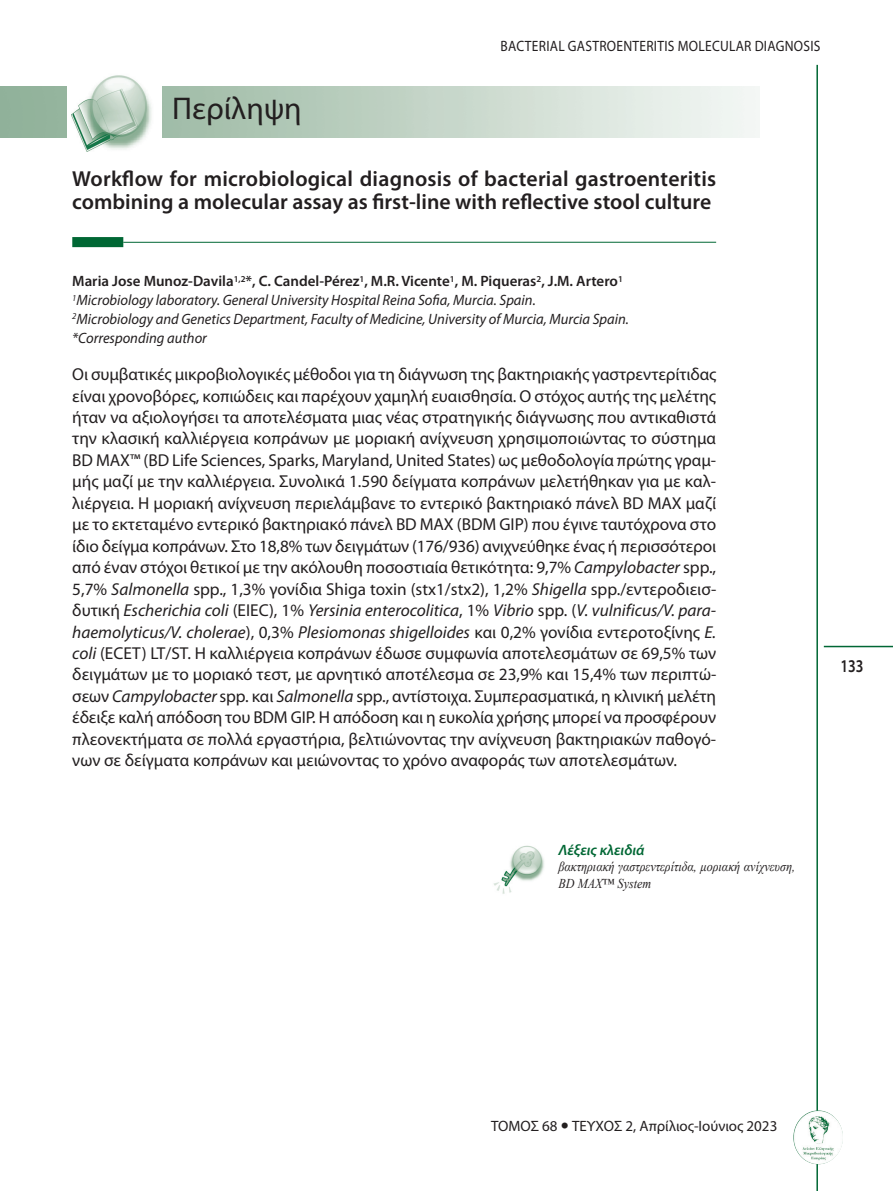
<style>
.page{position:relative;width:893px;height:1191px;background:#fff}
.page>*{position:absolute;margin:0;border:0;box-sizing:border-box;transform-origin:0 0}
.t1{font:31.5px "Myriad Pro";color:#231f20}
.t2{font:600 21.75px/23.7px "Myriad Pro";color:#231f20}
.t3{font:600 18px "Myriad Pro";color:#231f20;scale:.8 1}
.t4{font:17.25px/21.5px "Myriad Pro";color:#231f20;text-align:justify}
.t5{font:italic 15px "Myriad Pro";color:#231f20}
.t6{font:600 15px "Myriad Pro";color:#231f20}
.t7{font:15px "Myriad Pro";letter-spacing:.02em;color:#231f20;scale:.9 1}
.t8{font:15px "Myriad Pro";color:#231f20}
.t9{font:italic 600 15px "Myriad Pro";color:#006734}
.t10{font:italic 13.5px/16.5px "Times New Roman";color:#231f20;scale:.9 1}
.s1{font-style:italic}
.s2{font-size:28.5px}
</style>
<div class="page">
<hr style="left:824px;top:646px;width:69px;height:1px;background:#006734">
<hr style="left:816px;top:65px;width:2px;height:1126px;background:#006734">
<img style="left:816px;top:1110px;width:27px;height:54px">
<img style="left:72px;top:75px;width:80px;height:77px">
<img style="left:493px;top:845px;width:51px;height:49px">
<div style="left:72px;top:237px;width:51px;height:10px;background:#006734"></div>
<hr style="left:123px;top:242px;width:593px;height:1px;background:#006734">
<p class="t1" style="left:172px;top:96px;width:131px">Περίληψη</p>
<p class="t7" style="left:501px;top:40px;width:357px">BACTERIAL GASTROENTERITIS MOLECULAR DIAGNOSIS</p>
<p class="t2" style="left:72px;top:168px;width:645px">Workflow for microbiological diagnosis of bacterial gastroenteritis combining a molecular assay as first-line with reflective stool culture</p>
<p class="t6" style="left:72px;top:276px;width:552px">Maria Jose Munoz-Davila<sup>1,2</sup>*, C. Candel-Pérez<sup>1</sup>, M.R. Vicente<sup>1</sup>, M. Piqueras<sup>2</sup>, J.M. Artero<sup>1</sup></p>
<p class="t5" style="left:72px;top:294px;width:465px"><sup>1</sup>Microbiology laboratory. General University Hospital Reina Sofia, Murcia. Spain.</p>
<p class="t5" style="left:72px;top:313px;width:558px"><sup>2</sup>Microbiology and Genetics Department, Faculty of Medicine, University of Murcia, Murcia Spain.</p>
<p class="t5" style="left:72px;top:332px;width:136px">*Corresponding author</p>
<p class="t4" style="left:72px;top:365px;width:646px">Οι συμβατικές μικροβιολογικές μέθοδοι για τη διάγνωση της βακτηριακής γαστρεντερίτιδας είναι χρονοβόρες, κοπιώδεις και παρέχουν χαμηλή ευαισθησία. Ο στόχος αυτής της μελέτης ήταν να αξιολογήσει τα αποτελέσματα μιας νέας στρατηγικής διάγνωσης που αντικαθιστά την κλασική καλλιέργεια κοπράνων με μοριακή ανίχνευση χρησιμοποιώντας το σύστημα BD MAX™ (BD Life Sciences, Sparks, Maryland, United States) ως μεθοδολογία πρώτης γραμ&shy;μής μαζί με την καλλιέργεια. Συνολικά 1.590 δείγματα κοπράνων μελετήθηκαν για με καλ&shy;λιέργεια. Η μοριακή ανίχνευση περιελάμβανε το εντερικό βακτηριακό πάνελ BD MAX μαζί με το εκτεταμένο εντερικό βακτηριακό πάνελ BD MAX (BDM GIP) που έγινε ταυτόχρονα στο ίδιο δείγμα κοπράνων. Στο 18,8% των δειγμάτων (176/936) ανιχνεύθηκε ένας ή περισσότεροι από έναν στόχοι θετικοί με την ακόλουθη ποσοστιαία θετικότητα: 9,7% <span class="s1">Campylobacter</span> spp., 5,7% <span class="s1">Salmonella</span> spp., 1,3% γονίδια Shiga toxin (stx1/stx2), 1,2% <span class="s1">Shigella</span> spp./εντεροδιεισ&shy;δυτική <span class="s1">Escherichia coli</span> (EIEC), 1% <span class="s1">Yersinia enterocolitica</span>, 1% <span class="s1">Vibrio</span> spp. (<span class="s1">V. vulnificus/V. para&shy;haemolyticus/V. cholerae</span>), 0,3% <span class="s1">Plesiomonas shigelloides</span> και 0,2% γονίδια εντεροτοξίνης <span class="s1">E. coli</span> (ECET) LT/ST. Η καλλιέργεια κοπράνων έδωσε συμφωνία αποτελεσμάτων σε 69,5% των δειγμάτων με το μοριακό τεστ, με αρνητικό αποτέλεσμα σε 23,9% και 15,4% των περιπτώ&shy;σεων <span class="s1">Campylobacter</span> spp. και <span class="s1">Salmonella</span> spp., αντίστοιχα. Συμπερασματικά, η κλινική μελέτη έδειξε καλή απόδοση του BDM GIP. Η απόδοση και η ευκολία χρήσης μπορεί να προσφέρουν πλεονεκτήματα σε πολλά εργαστήρια, βελτιώνοντας την ανίχνευση βακτηριακών παθογό&shy;νων σε δείγματα κοπράνων και μειώνοντας το χρόνο αναφοράς των αποτελεσμάτων.</p>
<p class="t3" style="left:840px;top:659px;width:30px">133</p>
<p class="t9" style="left:558px;top:844px;width:88px">Λέξεις κλειδιά</p>
<p class="t10" style="left:558px;top:858px;width:264px">βακτηριακή γαστρεντερίτιδα, μοριακή ανίχνευση,<br>BD MAX™ System</p>
<p class="t8" style="left:491px;top:1120px;width:288px">ΤΟΜΟΣ 68 <span class="s2">•</span> ΤΕΥΧΟΣ 2, Απρίλιος-Ιούνιος 2023</p>
</div>
